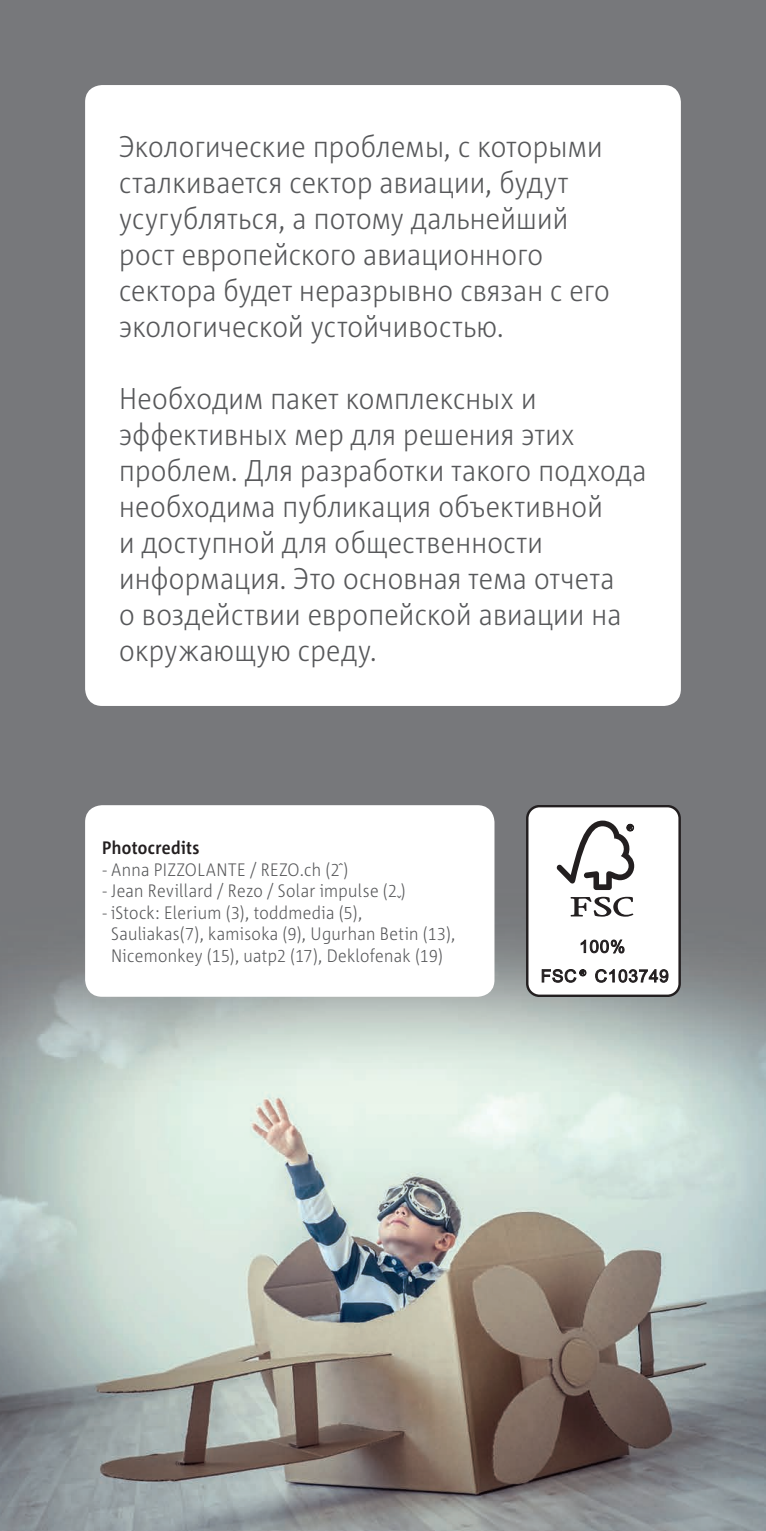
<style>
.page{position:relative;width:766px;height:1531px;background:#fff}
.page>*{position:absolute;margin:0;border:0;box-sizing:border-box;transform-origin:0 0}
.t1{font:300 30px/36px "Corpid E1 s S Cd";letter-spacing:.01em;color:#57585a}
.t2{font:300 18px/21.6px "Corpid E1 s S Cd";letter-spacing:.02em;color:#57585a}
.t3{font:700 18px "Corpid E1 s S Cd";letter-spacing:.02em;color:#231f20}
</style>
<div class="page">
<img style="left:0;top:0;width:765px;height:1531px">
<div style="left:85px;top:85px;width:595px;height:621px;background:#fff;border-radius:17px"></div>
<div style="left:85px;top:805px;width:409px;height:192px;background:#fff;border-radius:17px"></div>
<div style="left:527px;top:806px;width:152px;height:190px;background:#fff;border-radius:12px"></div>
<div style="left:526px;top:805px;width:154px;height:192px;border:2px solid #231f20;border-radius:12px"></div>
<svg style="left:570px;top:897px;width:63px;height:19px"></svg>
<svg style="left:556px;top:820px;width:78px;height:70px"></svg>
<svg style="left:580px;top:939px;width:44px;height:15px"></svg>
<svg style="left:541px;top:969px;width:45px;height:14px"></svg>
<svg style="left:595px;top:969px;width:73px;height:14px"></svg>
<p class="t1" style="left:119px;top:128px;width:492px">Экологические проблемы, с которыми сталкивается сектор авиации, будут усугубляться, а потому дальнейший рост европейского авиационного сектора будет неразрывно связан с его экологической устойчивостью.</p>
<p class="t1" style="left:119px;top:380px;width:529px">Необходим пакет комплексных и эффективных мер для решения этих проблем. Для разработки такого подхода необходима публикация объективной<br>и доступной для общественности информация. Это основная тема отчета<br>о воздействии европейской авиации на окружающую среду.</p>
<p class="t3" style="left:102px;top:836px;width:99px">Photocredits</p>
<p class="t2" style="left:102px;top:858px;width:248px">- Anna PIZZOLANTE / REZO.ch (2ˆ)</p>
<p class="t2" style="left:102px;top:879px;width:305px">- Jean Revillard / Rezo / Solar impulse (2 )</p>
<p class="t2" style="left:397px;top:891px;width:7px">ˇ</p>
<p class="t2" style="left:111px;top:901px;width:346px;text-indent:-9px">- iStock: Elerium (3), toddmedia (5),<br>Sauliakas(7), kamisoka (9), Ugurhan Betin (13),<br>Nicemonkey (15), uatp2 (17), Deklofenak (19)</p>
</div>
